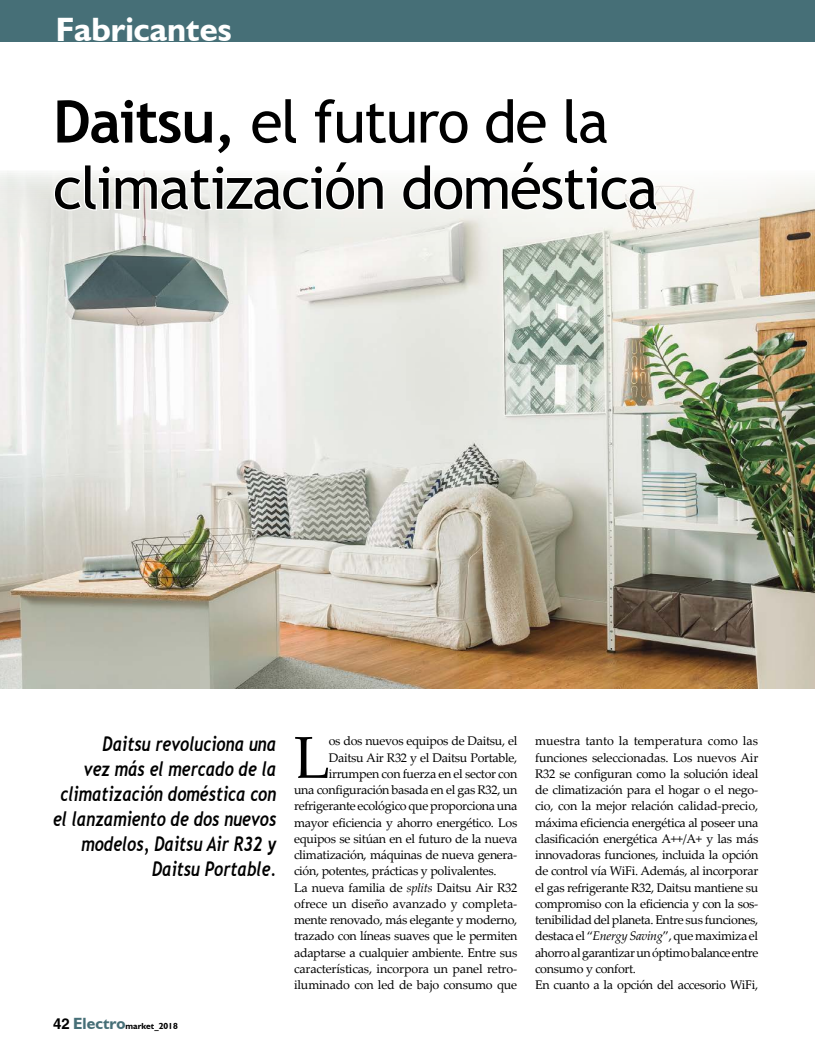
<style>
.page{position:relative;width:815px;height:1063px;background:#fff}
.page>*{position:absolute;margin:0;border:0;box-sizing:border-box;transform-origin:0 0}
.t1{font:59.12px "Palatino Linotype";color:#000}
.t2{font:58.75px/66.2px "Trebuchet MS";letter-spacing:-.025em;color:#000}
.t3{font:700 33.75px "Humanist 521 BT";color:#fff}
.t4{font:italic 700 20px/25px "Trebuchet";color:#000;text-align:right;scale:.8 1}
.t5{font:12.5px/16.2px "Palatino Linotype";letter-spacing:-.025em;color:#000}
.t6{font:12.5px "Palatino Linotype";color:#000}
.t7{font:700 8.75px "Humanist 521 BT";color:#000}
.s1{font-weight:700}
.s2{font-style:italic}
.s3{font-family:"Helvetica";font-size:15px}
.s4{font-size:16.25px;color:#466f77}
</style>
<div class="page">
<img style="left:0;top:171px;width:815px;height:517px">
<div style="left:0;top:0;width:815px;height:41px;background:#466f77"></div>
<svg style="left:52px;top:171px;width:607px;height:41px"></svg>
<h3 class="t3" style="left:56px;top:9px;width:177px">Fabricantes</h3>
<h2 class="t2" style="left:53px;top:88px;width:607px"><span class="s1">Daitsu,</span> el futuro de la climatización doméstica</h2>
<h3 class="t4" style="left:53px;top:731px;width:281px">Daitsu revoluciona una<br>vez más el mercado de la climatización doméstica con el lanzamiento de dos nuevos modelos, Daitsu Air R32 y<br>Daitsu Portable.</h3>
<h1 class="t1" style="left:294px;top:716px;width:38px">L</h1>
<p class="t5" style="left:329px;top:732px;width:190px">os dos nuevos equipos de Daitsu, el</p>
<p class="t5" style="left:329px;top:749px;width:190px">Daitsu Air R32 y el Daitsu Portable,</p>
<p class="t5" style="left:329px;top:765px;width:190px">irrumpen con fuerza en el sector con</p>
<p class="t5" style="left:294px;top:781px;width:225px">una configuración basada en el gas R32, un</p>
<p class="t5" style="left:294px;top:797px;width:225px">refrigerante ecológico que proporciona una</p>
<p class="t5" style="left:294px;top:814px;width:225px">mayor eficiencia y ahorro energético. Los</p>
<p class="t5" style="left:294px;top:830px;width:225px">equipos se sitúan en el futuro de la nueva</p>
<p class="t5" style="left:294px;top:846px;width:225px">climatización, máquinas de nueva genera-</p>
<p class="t5" style="left:294px;top:862px;width:204px">ción, potentes, prácticas y polivalentes.</p>
<p class="t5" style="left:294px;top:879px;width:225px">La nueva familia de <span class="s2">splits</span> Daitsu Air R32</p>
<p class="t6" style="left:294px;top:895px;width:225px">ofrece un diseño avanzado y completa-</p>
<p class="t5" style="left:294px;top:911px;width:225px">mente renovado, más elegante y moderno,</p>
<p class="t5" style="left:294px;top:927px;width:225px">trazado con líneas suaves que le permiten</p>
<p class="t5" style="left:294px;top:944px;width:225px">adaptarse a cualquier ambiente. Entre sus</p>
<p class="t5" style="left:294px;top:960px;width:225px">características, incorpora un panel retro-</p>
<p class="t5" style="left:294px;top:976px;width:225px">iluminado con led de bajo consumo que</p>
<p class="t7" style="left:53px;top:1021px;width:126px"><span class="s3">42</span> <span class="s4">Electro</span>market_2018</p>
<p class="t5" style="left:535px;top:732px;width:225px">muestra tanto la temperatura como las funciones seleccionadas. Los nuevos Air R32 se configuran como la solución ideal de climatización para el hogar o el nego&shy;cio, con la mejor relación calidad-precio, máxima eficiencia energética al poseer una clasificación energética A++/A+ y las más innovadoras funciones, incluida la opción de control vía WiFi. Además, al incorporar el gas refrigerante R32, Daitsu mantiene su compromiso con la eficiencia y con la sos&shy;tenibilidad del planeta. Entre sus funciones, destaca el “<span class="s2">Energy Saving</span>”, que maximiza el ahorro al garantizar un óptimo balance entre consumo y confort.<br>En cuanto a la opción del accesorio WiFi,</p>
</div>
